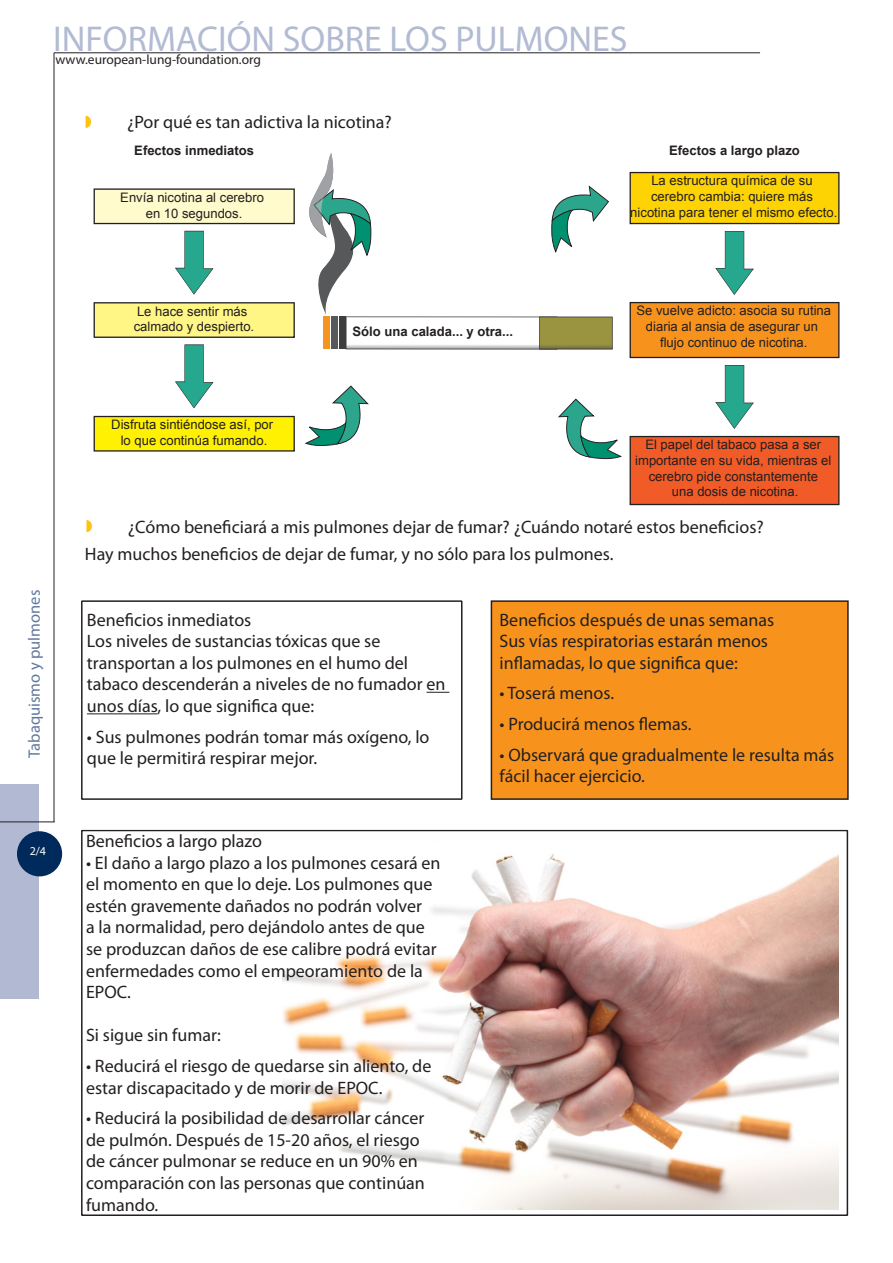
<style>
.page{position:relative;width:893px;height:1263px;background:#fff}
.page>*{position:absolute;margin:0;border:0;box-sizing:border-box;transform-origin:0 0}
.t1{font:36px "Myriad Pro";color:#b2bbd3}
.t2{font:18px/21.6px "Myriad Pro";color:#231f20}
.t3{font:16.5px "Myriad Pro";color:#60779f}
.t4{font:13.5px "Myriad Pro";color:#231f20}
.t5{font:13.05px/15.8px "Arial";color:#231f20;text-align:center}
.t6{font:700 13.05px "Arial";color:#231f20}
.t7{font:12px "Myriad Pro";color:#fff}
</style>
<div class="page">
<div style="left:0;top:785px;width:38px;height:214px;background:#b1bad2"></div>
<div style="left:17px;top:831px;width:45px;height:45px;background:#00295c;border-radius:50%"></div>
<hr style="left:54px;top:53px;width:1px;height:769px;background:#231f20">
<hr style="left:54px;top:52px;width:706px;height:1px;background:#231f20">
<hr style="left:0;top:821px;width:55px;height:1px;background:#231f20">
<div style="left:81px;top:830px;width:767px;height:386px;border:2px solid #231f20"></div>
<div style="left:461px;top:601px;width:30px;height:224px;background:#fff;border:1px solid #fff"></div>
<img style="left:283px;top:854px;width:556px;height:356px">
<div style="left:81px;top:600px;width:381px;height:200px;border:2px solid #231f20"></div>
<div style="left:491px;top:600px;width:358px;height:200px;background:#f7931d;border:2px solid #231f20"></div>
<svg style="left:630px;top:172px;width:209px;height:52px;background:#f2c905"></svg>
<svg style="left:630px;top:302px;width:209px;height:56px;background:#ec8d1d"></svg>
<div style="left:630px;top:436px;width:209px;height:69px;background:#f15b27"></div>
<svg style="left:715px;top:231px;width:39px;height:64px"></svg>
<svg style="left:715px;top:365px;width:39px;height:64px"></svg>
<svg style="left:94px;top:153px;width:528px;height:307px"></svg>
<svg style="left:427px;top:692px;width:22px;height:1px"></svg>
<hr style="left:87px;top:713px;width:71px;height:1px;background:#231f20">
<svg style="left:86px;top:116px;width:5px;height:12px"></svg>
<svg style="left:86px;top:520px;width:6px;height:12px"></svg>
<p class="t1" style="left:53px;top:17px;width:576px">INFORMACIÓN SOBRE LOS PULMONES</p>
<p class="t4" style="left:56px;top:52px;width:207px">www.european-lung-foundation.org</p>
<p class="t2" style="left:127px;top:111px;width:266px">¿Por qué es tan adictiva la nicotina?</p>
<p class="t6" style="left:134px;top:142px;width:121px">Efectos inmediatos</p>
<p class="t6" style="left:669px;top:142px;width:132px">Efectos a largo plazo</p>
<p class="t5" style="left:120px;top:190px;width:145px">Envía nicotina al cerebro en 10 segundos.</p>
<p class="t5" style="left:630px;top:173px;width:209px">La estructura química de su cerebro cambia: quiere más nicotina para tener el mismo efecto.</p>
<p class="t3" style="left:24px;top:758px;width:169px;rotate:-90deg">Tabaquismo y pulmones</p>
<p class="t7" style="left:30px;top:844px;width:18px">2/4</p>
<p class="t5" style="left:134px;top:303px;width:122px;text-align:left">Le hace sentir más calmado y despierto.</p>
<p class="t5" style="left:111px;top:417px;width:163px">Disfruta sintiéndose así, por lo que continúa fumando.</p>
<p class="t6" style="left:353px;top:323px;width:162px">Sólo una calada... y otra...</p>
<p class="t5" style="left:636px;top:303px;width:196px">Se vuelve adicto: asocia su rutina diaria al ansia de asegurar un flujo continuo de nicotina.</p>
<p class="t5" style="left:635px;top:437px;width:198px">El papel del tabaco pasa a ser importante en su vida, mientras el cerebro pide constantemente<br>una dosis de nicotina.</p>
<p class="t2" style="left:128px;top:516px;width:637px">¿Cómo beneficiará a mis pulmones dejar de fumar? ¿Cuándo notaré estos beneficios?</p>
<p class="t2" style="left:85px;top:543px;width:530px">Hay muchos beneficios de dejar de fumar, y no sólo para los pulmones.</p>
<p class="t2" style="left:87px;top:608px;width:166px">Beneficios inmediatos</p>
<p class="t2" style="left:87px;top:630px;width:360px">Los niveles de sustancias tóxicas que se transportan a los pulmones en el humo del tabaco descenderán a niveles de no fumador en unos días, lo que significa que:</p>
<p class="t2" style="left:87px;top:725px;width:344px">• Sus pulmones podrán tomar más oxígeno, lo que le permitirá respirar mejor.</p>
<p class="t2" style="left:86px;top:830px;width:177px">Beneficios a largo plazo</p>
<p class="t2" style="left:86px;top:851px;width:356px">• El daño a largo plazo a los pulmones cesará en el momento en que lo deje. Los pulmones que estén gravemente dañados no podrán volver<br>a la normalidad, pero dejándolo antes de que se produzcan daños de ese calibre podrá evitar enfermedades como el empeoramiento de la EPOC.</p>
<p class="t2" style="left:86px;top:1024px;width:136px">Si sigue sin fumar:</p>
<p class="t2" style="left:86px;top:1055px;width:347px">• Reducirá el riesgo de quedarse sin aliento, de estar discapacitado y de morir de EPOC.</p>
<p class="t2" style="left:86px;top:1107px;width:340px">• Reducirá la posibilidad de desarrollar cáncer de pulmón. Después de 15-20 años, el riesgo de cáncer pulmonar se reduce en un 90% en comparación con las personas que continúan fumando.</p>
<p class="t2" style="left:499px;top:608px;width:276px">Beneficios después de unas semanas</p>
<p class="t2" style="left:499px;top:630px;width:270px">Sus vías respiratorias estarán menos inflamadas, lo que significa que:</p>
<p class="t2" style="left:499px;top:682px;width:116px">• Toserá menos.</p>
<p class="t2" style="left:499px;top:713px;width:194px">• Producirá menos flemas.</p>
<p class="t2" style="left:499px;top:743px;width:336px">• Observará que gradualmente le resulta más fácil hacer ejercicio.</p>
</div>
